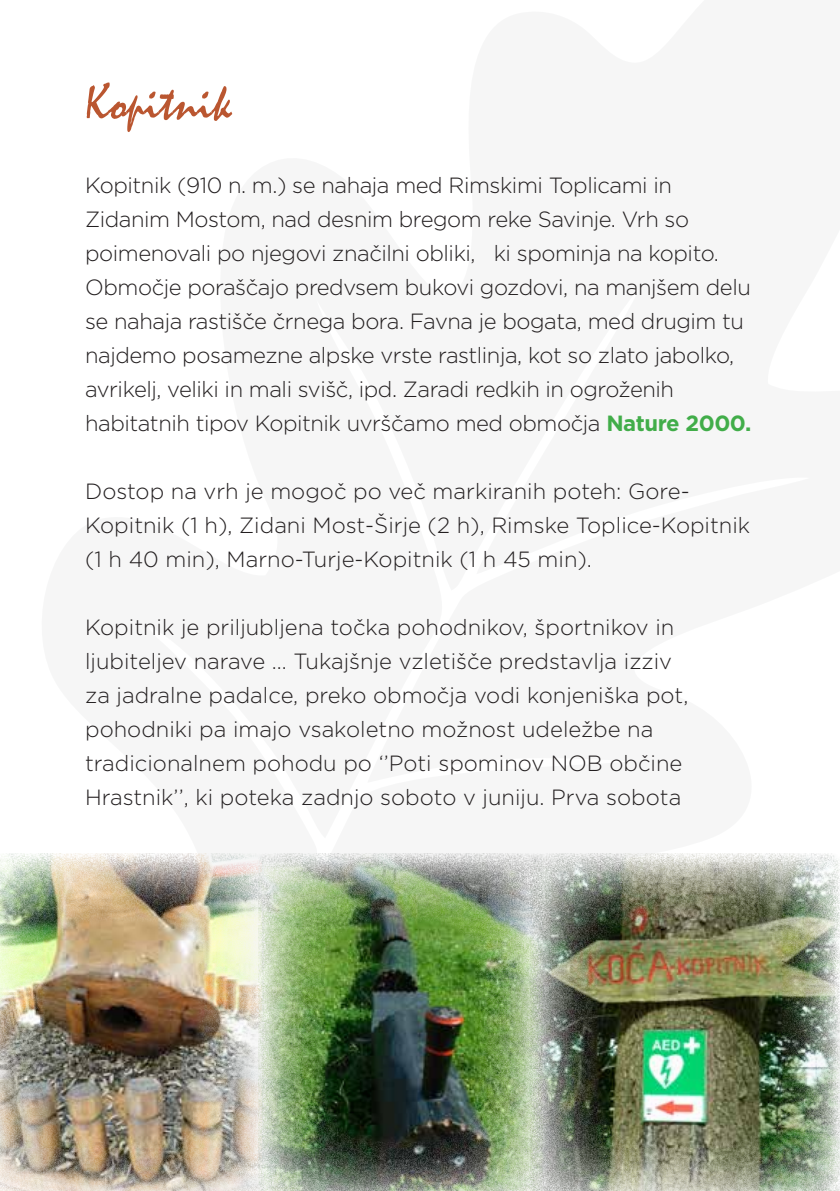
<style>
.page{position:relative;width:840px;height:1191px;background:#fff}
.page>*{position:absolute;margin:0;border:0;box-sizing:border-box;transform-origin:0 0}
.t1{font:52px "Mistral";color:#ba5630}
.t2{font:300 22px/34px "Gotham";color:#231f20}
.t3{font:300 22px/34px "Gotham";letter-spacing:-.02em;color:#231f20}
.s1{font-weight:700;color:#41ad49}
</style>
<div class="page">
<img style="left:839px;top:869px;width:1px;height:322px">
<img style="left:0;top:853px;width:258px;height:338px">
<img style="left:541px;top:853px;width:298px;height:338px">
<img style="left:258px;top:853px;width:283px;height:338px">
<h1 class="t1" style="left:85px;top:71px;width:148px">Kopitnik</h1>
<p class="t3" style="left:85px;top:167px;width:667px">Kopitnik (910 n. m.) se nahaja med Rimskimi Toplicami in Zidanim Mostom, nad desnim bregom reke Savinje. Vrh so poimenovali po njegovi značilni obliki, ki spominja na kopito.<br>Območje poraščajo predvsem bukovi gozdovi, na manjšem delu se nahaja rastišče črnega bora. Favna je bogata, med drugim tu najdemo posamezne alpske vrste rastlinja, kot so zlato jabolko, avrikelj, veliki in mali svišč, ipd. Zaradi redkih in ogroženih habitatnih tipov Kopitnik uvrščamo med območja <span class="s1">Nature 2000.</span></p>
<p class="t2" style="left:85px;top:473px;width:666px">Dostop na vrh je mogoč po več markiranih poteh: Gore-<br>Kopitnik (1 h), Zidani Most-Širje (2 h), Rimske Toplice-Kopitnik (1 h 40 min), Marno-Turje-Kopitnik (1 h 45 min).</p>
<p class="t2" style="left:85px;top:609px;width:604px">Kopitnik je priljubljena točka pohodnikov, športnikov in ljubiteljev narave … Tukajšnje vzletišče predstavlja izziv za jadralne padalce, preko območja vodi konjeniška pot, pohodniki pa imajo vsakoletno možnost udeležbe na tradicionalnem pohodu po ‘’Poti spominov NOB občine Hrastnik’’, ki poteka zadnjo soboto v juniju. Prva sobota</p>
</div>
